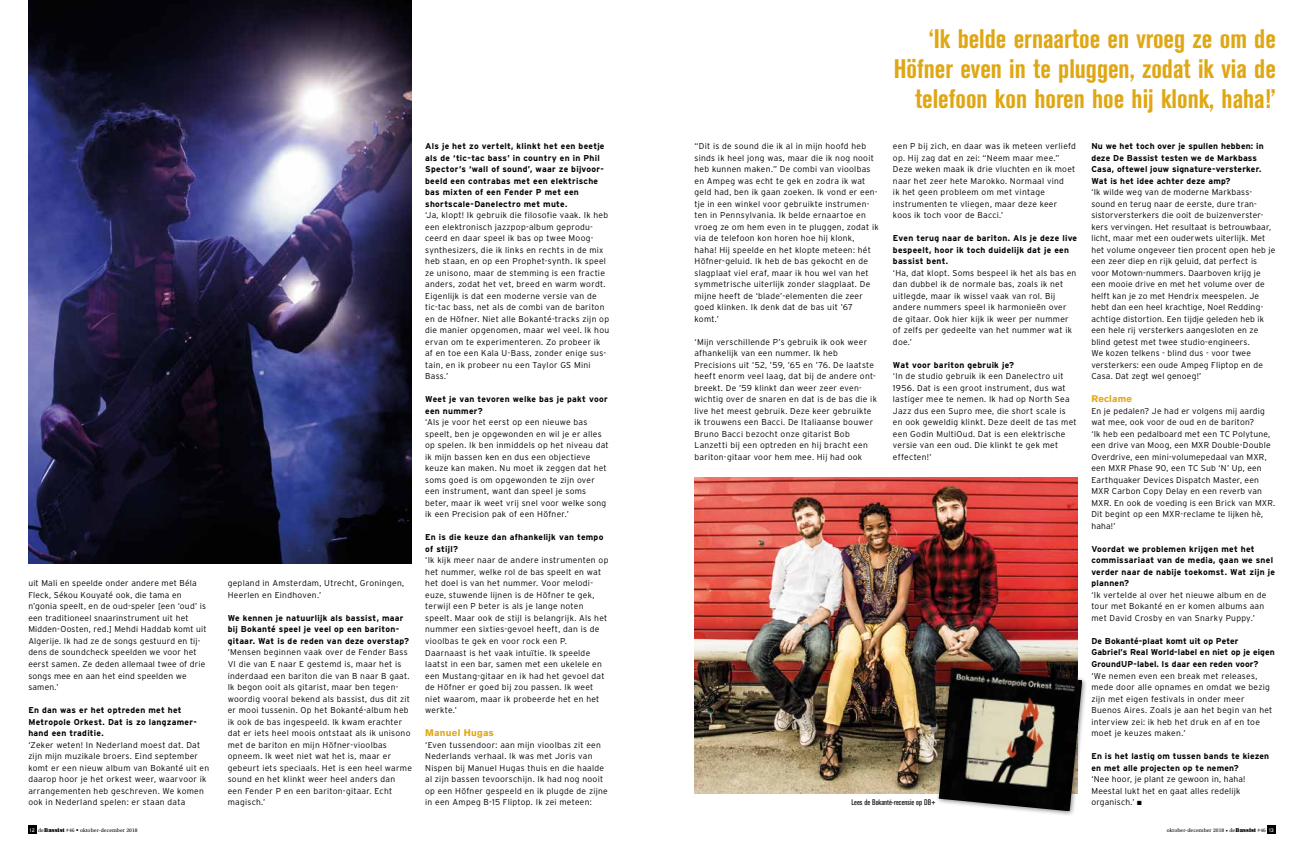
<style>
.page{position:relative;width:1304px;height:851px;background:#fff}
.page>*{position:absolute;margin:0;border:0;box-sizing:border-box;transform-origin:0 0}
.t1{font:700 condensed 26.6px/29.8px "Akzidenz Grotesk BE";color:#dfa714;text-align:right}
.t2{font:700 9.5px "Akzidenz Grotesk BE";letter-spacing:.025em;color:#dfa714}
.t3{font:300 8.5px/11.5px "Interstate";letter-spacing:.03em;color:#000}
.t4{font:700 8.5px/11.5px "Interstate";letter-spacing:.03em;color:#000}
.t5{font:700 8.5px/11.5px "Interstate";letter-spacing:.01em;color:#000}
.t6{font:condensed 8px "Akzidenz Grotesk BE";color:#000}
.t7{font:5.5px "Utopia Std";letter-spacing:.015em;color:#000}
.s1{font-family:"Interstate";font-size:5px;color:#fff}
.s2{font-family:"Utopia";font-weight:900}
</style>
<div class="page">
<img style="left:28px;top:0;width:383px;height:563px">
<img style="left:694px;top:477px;width:383px;height:316px">
<div style="left:935px;top:664px;width:153px;height:153px;background:#000;opacity:.5"></div>
<img style="left:939px;top:667px;width:143px;height:144px">
<div style="left:28px;top:825px;width:9px;height:8px;background:#000"></div>
<div style="left:1267px;top:825px;width:9px;height:8px;background:#000"></div>
<p class="t3" style="left:28px;top:577px;width:180px">uit Mali en speelde onder andere met Béla Fleck, Sékou Kouyaté ook, die tama en n’gonia speelt, en de oud-speler [een ‘oud’ is een traditioneel snaarinstrument uit het Midden-Oosten, red.] Mehdi Haddab komt uit Algerije. Ik had ze de songs gestuurd en tij&shy;dens de soundcheck speelden we voor het eerst samen. Ze deden allemaal twee of drie songs mee en aan het eind speelden we samen.’</p>
<p class="t4" style="left:28px;top:704px;width:170px">En dan was er het optreden met het<br>Metropole Orkest. Dat is zo langzamer&shy;hand een traditie.</p>
<p class="t3" style="left:28px;top:738px;width:182px">‘Zeker weten! In Nederland moest dat. Dat zijn mijn muzikale broers. Eind september komt er een nieuw album van Bokanté uit en daarop hoor je het orkest weer, waarvoor ik arrangementen heb geschreven. We komen ook in Nederland spelen: er staan data</p>
<p class="t3" style="left:228px;top:577px;width:178px">gepland in Amsterdam, Utrecht, Groningen,<br>Heerlen en Eindhoven.’</p>
<p class="t4" style="left:228px;top:612px;width:183px">We kennen je natuurlijk als bassist, maar bij Bokanté speel je veel op een bariton&shy;gitaar. Wat is de reden van deze overstap?</p>
<p class="t3" style="left:228px;top:646px;width:186px">‘Mensen beginnen vaak over de Fender Bass VI die van E naar E gestemd is, maar het is inderdaad een bariton die van B naar B gaat.<br>Ik begon ooit als gitarist, maar ben tegen&shy;woordig vooral bekend als bassist, dus dit zit er mooi tussenin. Op het Bokanté-album heb ik ook de bas ingespeeld. Ik kwam erachter dat er iets heel moois ontstaat als ik unisono met de bariton en mijn Höfner-vioolbas opneem. Ik weet niet wat het is, maar er gebeurt iets speciaals. Het is een heel warme sound en het klinkt weer heel anders dan<br>een Fender P en een bariton-gitaar. Echt magisch.’</p>
<p class="t4" style="left:425px;top:140px;width:181px">Als je het zo vertelt, klinkt het een beetje als de ‘tic-tac bass’ in country en in Phil Spector’s ‘wall of sound’, waar ze bijvoor&shy;beeld een contrabas met een elektrische bas mixten of een Fender P met een shortscale-Danelectro met mute.</p>
<p class="t3" style="left:425px;top:209px;width:186px">‘Ja, klopt! Ik gebruik die filosofie vaak. Ik heb een elektronisch jazzpop-album geprodu&shy;ceerd en daar speel ik bas op twee Moog&shy;synthesizers, die ik links en rechts in de mix heb staan, en op een Prophet-synth. Ik speel ze unisono, maar de stemming is een fractie anders, zodat het vet, breed en warm wordt.<br>Eigenlijk is dat een moderne versie van de tic-tac bass, net als de combi van de bariton en de Höfner. Niet alle Bokanté-tracks zijn op die manier opgenomen, maar wel veel. Ik hou ervan om te experimenteren. Zo probeer ik af en toe een Kala U-Bass, zonder enige sus&shy;tain, en ik probeer nu een Taylor GS Mini Bass.’</p>
<p class="t4" style="left:425px;top:393px;width:184px">Weet je van tevoren welke bas je pakt voor een nummer?</p>
<p class="t3" style="left:425px;top:416px;width:185px">‘Als je voor het eerst op een nieuwe bas speelt, ben je opgewonden en wil je er alles op spelen. Ik ben inmiddels op het niveau dat ik mijn bassen ken en dus een objectieve keuze kan maken. Nu moet ik zeggen dat het soms goed is om opgewonden te zijn over een instrument, want dan speel je soms beter, maar ik weet vrij snel voor welke song ik een Precision pak of een Höfner.’</p>
<p class="t4" style="left:425px;top:531px;width:180px">En is die keuze dan afhankelijk van tempo of stijl?</p>
<p class="t3" style="left:425px;top:554px;width:185px">‘Ik kijk meer naar de andere instrumenten op het nummer, welke rol de bas speelt en wat het doel is van het nummer. Voor melodi&shy;euze, stuwende lijnen is de Höfner te gek, terwijl een P beter is als je lange noten speelt. Maar ook de stijl is belangrijk. Als het nummer een sixties-gevoel heeft, dan is de vioolbas te gek en voor rock een P.<br>Daarnaast is het vaak intuïtie. Ik speelde laatst in een bar, samen met een ukelele en een Mustang-gitaar en ik had het gevoel dat de Höfner er goed bij zou passen. Ik weet niet waarom, maar ik probeerde het en het werkte.’</p>
<p class="t2" style="left:425px;top:727px;width:70px">Manuel Hugas</p>
<p class="t3" style="left:425px;top:738px;width:184px">‘Even tussendoor: aan mijn vioolbas zit een Nederlands verhaal. Ik was met Joris van Nispen bij Manuel Hugas thuis en die haalde al zijn bassen tevoorschijn. Ik had nog nooit op een Höfner gespeeld en ik plugde de zijne in een Ampeg B-15 Fliptop. Ik zei meteen:</p>
<h1 class="t1" style="left:894px;top:24px;width:384px">‘Ik belde ernaartoe en vroeg ze om de<br>Höfner even in te pluggen, zodat ik via de telefoon kon horen hoe hij klonk, haha!’</h1>
<p class="t3" style="left:694px;top:140px;width:186px">“Dit is de sound die ik al in mijn hoofd heb sinds ik heel jong was, maar die ik nog nooit heb kunnen maken.” De combi van vioolbas en Ampeg was echt te gek en zodra ik wat geld had, ben ik gaan zoeken. Ik vond er een&shy;tje in een winkel voor gebruikte instrumen&shy;ten in Pennsylvania. Ik belde ernaartoe en vroeg ze om hem even in te pluggen, zodat ik via de telefoon kon horen hoe hij klonk, haha! Hij speelde en het klopte meteen: hét Höfner-geluid. Ik heb de bas gekocht en de slagplaat viel eraf, maar ik hou wel van het symmetrische uiterlijk zonder slagplaat. De mijne heeft de ‘blade’-elementen die zeer goed klinken. Ik denk dat de bas uit ’67 komt.’</p>
<p class="t3" style="left:694px;top:336px;width:184px">‘Mijn verschillende P’s gebruik ik ook weer afhankelijk van een nummer. Ik heb Precisions uit ’52, ’59, ’65 en ’76. De laatste heeft enorm veel laag, dat bij de andere ont&shy;breekt. De ’59 klinkt dan weer zeer even&shy;wichtig over de snaren en dat is de bas die ik live het meest gebruik. Deze keer gebruikte ik trouwens een Bacci. De Italiaanse bouwer Bruno Bacci bezocht onze gitarist Bob Lanzetti bij een optreden en hij bracht een bariton-gitaar voor hem mee. Hij had ook</p>
<p class="t3" style="left:893px;top:140px;width:185px">een P bij zich, en daar was ik meteen verliefd op. Hij zag dat en zei: “Neem maar mee.” Deze weken maak ik drie vluchten en ik moet naar het zeer hete Marokko. Normaal vind<br>ik het geen probleem om met vintage instrumenten te vliegen, maar deze keer koos ik toch voor de Bacci.’</p>
<p class="t4" style="left:893px;top:232px;width:186px">Even terug naar de bariton. Als je deze live bespeelt, hoor ik toch duidelijk dat je een bassist bent.</p>
<p class="t3" style="left:893px;top:267px;width:185px">‘Ha, dat klopt. Soms bespeel ik het als bas en dan dubbel ik de normale bas, zoals ik net uitlegde, maar ik wissel vaak van rol. Bij andere nummers speel ik harmonieën over de gitaar. Ook hier kijk ik weer per nummer of zelfs per gedeelte van het nummer wat ik doe.’</p>
<p class="t4" style="left:893px;top:359px;width:123px">Wat voor bariton gebruik je?</p>
<p class="t3" style="left:893px;top:370px;width:185px">‘In de studio gebruik ik een Danelectro uit 1956. Dat is een groot instrument, dus wat lastiger mee te nemen. Ik had op North Sea Jazz dus een Supro mee, die short scale is en ook geweldig klinkt. Deze deelt de tas met een Godin MultiOud. Dat is een elektrische versie van een oud. Die klinkt te gek met effecten!’</p>
<p class="t6" style="left:851px;top:797px;width:86px">Lees de Bokanté-recensie op DB+</p>
<p class="t4" style="left:1091px;top:140px;width:174px">Nu we het toch over je spullen hebben: in deze De Bassist testen we de Markbass Casa, oftewel jouw signature-versterker.<br>Wat is het idee achter deze amp?</p>
<p class="t3" style="left:1091px;top:186px;width:186px">‘Ik wilde weg van de moderne Markbass&shy;sound en terug naar de eerste, dure tran&shy;sistorversterkers die ooit de buizenverster&shy;kers vervingen. Het resultaat is betrouwbaar, licht, maar met een ouderwets uiterlijk. Met het volume ongeveer tien procent open heb je een zeer diep en rijk geluid, dat perfect is voor Motown-nummers. Daarboven krijg je een mooie drive en met het volume over de helft kan je zo met Hendrix meespelen. Je hebt dan een heel krachtige, Noel Redding&shy;achtige distortion. Een tijdje geleden heb ik een hele rij versterkers aangesloten en ze blind getest met twee studio-engineers.<br>We kozen telkens - blind dus - voor twee versterkers: een oude Ampeg Fliptop en de Casa. Dat zegt wel genoeg!’</p>
<p class="t2" style="left:1091px;top:393px;width:42px">Reclame</p>
<p class="t3" style="left:1091px;top:405px;width:185px">En je pedalen? Je had er volgens mij aardig wat mee, ook voor de oud en de bariton?<br>‘Ik heb een pedalboard met een TC Polytune, een drive van Moog, een MXR Double-Double Overdrive, een mini-volumepedaal van MXR, een MXR Phase 90, een TC Sub ‘N’ Up, een Earthquaker Devices Dispatch Master, een MXR Carbon Copy Delay en een reverb van MXR. En ook de voeding is een Brick van MXR.<br>Dit begint op een MXR-reclame te lijken hè, haha!’</p>
<p class="t4" style="left:1091px;top:543px;width:185px">Voordat we problemen krijgen met het commissariaat van de media, gaan we snel verder naar de nabije toekomst. Wat zijn je plannen?</p>
<p class="t3" style="left:1091px;top:589px;width:177px">‘Ik vertelde al over het nieuwe album en de tour met Bokanté en er komen albums aan met David Crosby en van Snarky Puppy.’</p>
<p class="t5" style="left:1091px;top:635px;width:185px">De Bokanté-plaat komt uit op Peter<br>Gabriel’s Real World-label en niet op je eigen<br>GroundUP-label. Is daar een reden voor?</p>
<p class="t3" style="left:1091px;top:669px;width:183px">‘We nemen even een break met releases, mede door alle opnames en omdat we bezig zijn met eigen festivals in onder meer Buenos Aires. Zoals je aan het begin van het interview zei: ik heb het druk en af en toe moet je keuzes maken.’</p>
<p class="t4" style="left:1091px;top:750px;width:179px">En is het lastig om tussen bands te kiezen en met alle projecten op te nemen?</p>
<p class="t3" style="left:1091px;top:773px;width:156px">‘Nee hoor, je plant ze gewoon in, haha!<br>Meestal lukt het en gaat alles redelijk organisch.’ ■</p>
<p class="t7" style="left:30px;top:826px;width:109px"><span class="s1">12</span> de<span class="s2">Bassist</span> #46 <span class="s2">•</span> oktober-december 2018</p>
<p class="t7" style="left:1167px;top:826px;width:109px">oktober-december 2018 • de<span class="s2">Bassist</span> #46 <span class="s1">13</span></p>
</div>
